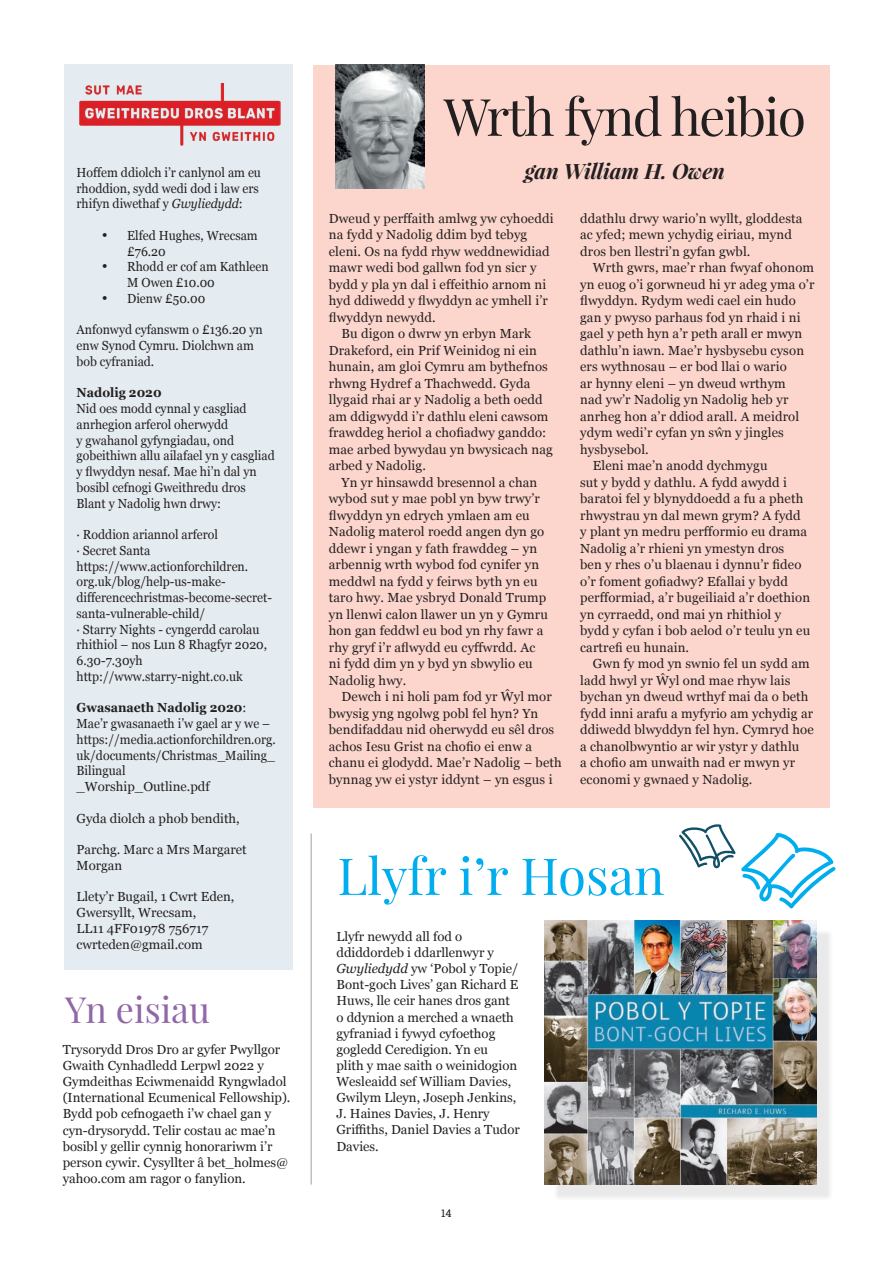
<style>
.page{position:relative;width:893px;height:1263px;background:#fff}
.page>*{position:absolute;margin:0;border:0;box-sizing:border-box;transform-origin:0 0}
.t1{font:51.6px "Playfair Display";letter-spacing:-.035em;color:#231f20}
.t2{font:51px "Playfair Display";color:#00aeef}
.t3{font:36px "Playfair Display";color:#9167a7}
.t4{font:italic 700 21.15px "Playfair Display";letter-spacing:-.01em;color:#231f20}
.t5{font:13.2px/16.2px "Georgia";letter-spacing:.01em;color:#231f20}
.t6{font:13.2px/15.8px "Georgia";letter-spacing:.01em;color:#231f20;scale:.94 1}
.t7{font:700 13.2px "Georgia";color:#231f20;scale:.94 1}
.t8{font:10.5px "Roboto Slab";color:#231f20}
.s1{font-style:italic}
.s2{font-weight:700}
</style>
<div class="page">
<div style="left:64px;top:64px;width:228px;height:905px;background:#e5ecf1"></div>
<img style="left:80px;top:83px;width:200px;height:62px">
<div style="left:313px;top:65px;width:516px;height:743px;background:#fcd6cc"></div>
<img style="left:336px;top:65px;width:88px;height:123px">
<div style="left:553px;top:930px;width:280px;height:271px;background:#231f20;opacity:.1"></div>
<img style="left:544px;top:921px;width:272px;height:263px">
<hr style="left:311px;top:833px;width:1px;height:351px;background:#9d9fa2">
<svg style="left:679px;top:824px;width:157px;height:84px"></svg>
<p class="t6" style="left:77px;top:164px;width:198px">Hoffem ddiolch i’r canlynol am eu rhoddion, sydd wedi dod i law ers rhifyn diwethaf y <span class="s1">Gwyliedydd</span>:</p>
<p class="t6" style="left:127px;top:227px;width:140px;text-indent:-25px">• Elfed Hughes, Wrecsam £76.20</p>
<p class="t6" style="left:127px;top:258px;width:152px;text-indent:-25px">• Rhodd er cof am Kathleen<br>M Owen £10.00</p>
<p class="t6" style="left:102px;top:290px;width:112px">• Dienw £50.00</p>
<p class="t6" style="left:77px;top:321px;width:200px">Anfonwyd cyfanswm o £136.20 yn enw Synod Cymru. Diolchwn am bob cyfraniad.</p>
<p class="t7" style="left:77px;top:383px;width:92px">Nadolig 2020</p>
<p class="t6" style="left:77px;top:400px;width:212px">Nid oes modd cynnal y casgliad anrhegion arferol oherwydd<br>y gwahanol gyfyngiadau, ond gobeithiwn allu ailafael yn y casgliad y flwyddyn nesaf. Mae hi’n dal yn bosibl cefnogi Gweithredu dros<br>Blant y Nadolig hwn drwy:</p>
<p class="t6" style="left:77px;top:526px;width:209px">· Roddion ariannol arferol<br>· Secret Santa https://www.actionforchildren. org.uk/blog/help-us-make&shy;differencechristmas-become-secret&shy;santa-vulnerable-child/<br>· Starry Nights - cyngerdd carolau rhithiol – nos Lun 8 Rhagfyr 2020,<br>6.30-7.30yh http://www.starry-night.co.uk</p>
<p class="t6" style="left:77px;top:699px;width:214px"><span class="s2">Gwasanaeth Nadolig 2020</span>:<br>Mae’r gwasanaeth i’w gael ar y we – https://media.actionforchildren.org. uk/documents/Christmas_Mailing_<br>Bilingual<br>_Worship_Outline.pdf</p>
<p class="t5" style="left:77px;top:809px;width:165px">Gyda diolch a phob bendith,</p>
<p class="t5" style="left:77px;top:841px;width:172px;line-height:15.8px">Parchg. Marc a Mrs Margaret<br>Morgan</p>
<p class="t5" style="left:77px;top:888px;width:159px;line-height:15.8px">Llety’r Bugail, 1 Cwrt Eden,<br>Gwersyllt, Wrecsam,<br>LL11 4FF01978 756717 cwrteden@gmail.com</p>
<h3 class="t3" style="left:65px;top:987px;width:146px">Yn eisiau</h3>
<p class="t5" style="left:63px;top:1041px;width:229px">Trysorydd Dros Dro ar gyfer Pwyllgor Gwaith Cynhadledd Lerpwl 2022 y Gymdeithas Eciwmenaidd Ryngwladol (International Ecumenical Fellowship).<br>Bydd pob cefnogaeth i’w chael gan y cyn-drysorydd. Telir costau ac mae’n bosibl y gellir cynnig honorariwm i’r person cywir. Cysyllter â bet_holmes@ yahoo.com am ragor o fanylion.</p>
<h1 class="t1" style="left:444px;top:84px;width:364px">Wrth fynd heibio</h1>
<h3 class="t4" style="left:525px;top:156px;width:202px">gan William H. Owen</h3>
<p class="t5" style="left:329px;top:209px;width:226px">Dweud y perffaith amlwg yw cyhoeddi</p>
<p class="t5" style="left:329px;top:226px;width:200px">na fydd y Nadolig ddim byd tebyg</p>
<p class="t5" style="left:329px;top:242px;width:222px">eleni. Os na fydd rhyw weddnewidiad</p>
<p class="t5" style="left:329px;top:259px;width:209px">mawr wedi bod gallwn fod yn sicr y</p>
<p class="t5" style="left:329px;top:275px;width:219px">bydd y pla yn dal i effeithio arnom ni</p>
<p class="t5" style="left:329px;top:292px;width:220px">hyd ddiwedd y flwyddyn ac ymhell i’r</p>
<p class="t5" style="left:329px;top:308px;width:108px">flwyddyn newydd.</p>
<p class="t5" style="left:342px;top:325px;width:191px">Bu digon o dwrw yn erbyn Mark</p>
<p class="t5" style="left:329px;top:341px;width:210px">Drakeford, ein Prif Weinidog ni ein</p>
<p class="t5" style="left:329px;top:358px;width:221px">hunain, am gloi Cymru am bythefnos</p>
<p class="t5" style="left:329px;top:374px;width:203px">rhwng Hydref a Thachwedd. Gyda</p>
<p class="t5" style="left:329px;top:391px;width:215px">llygaid rhai ar y Nadolig a beth oedd</p>
<p class="t5" style="left:329px;top:407px;width:221px">am ddigwydd i’r dathlu eleni cawsom</p>
<p class="t5" style="left:329px;top:424px;width:219px">frawddeg heriol a chofiadwy ganddo:</p>
<p class="t5" style="left:329px;top:440px;width:225px">mae arbed bywydau yn bwysicach nag</p>
<p class="t5" style="left:329px;top:457px;width:99px">arbed y Nadolig.</p>
<p class="t5" style="left:342px;top:473px;width:197px">Yn yr hinsawdd bresennol a chan</p>
<p class="t5" style="left:329px;top:490px;width:213px">wybod sut y mae pobl yn byw trwy’r</p>
<p class="t5" style="left:329px;top:506px;width:202px">flwyddyn yn edrych ymlaen am eu</p>
<p class="t5" style="left:329px;top:523px;width:217px">Nadolig materol roedd angen dyn go</p>
<p class="t5" style="left:329px;top:539px;width:210px">ddewr i yngan y fath frawddeg – yn</p>
<p class="t5" style="left:329px;top:556px;width:212px">arbennig wrth wybod fod cynifer yn</p>
<p class="t5" style="left:329px;top:572px;width:210px">meddwl na fydd y feirws byth yn eu</p>
<p class="t5" style="left:329px;top:589px;width:219px">taro hwy. Mae ysbryd Donald Trump</p>
<p class="t5" style="left:329px;top:605px;width:221px">yn llenwi calon llawer un yn y Gymru</p>
<p class="t5" style="left:329px;top:622px;width:216px">hon gan feddwl eu bod yn rhy fawr a</p>
<p class="t5" style="left:329px;top:638px;width:208px">rhy gryf i’r aflwydd eu cyffwrdd. Ac</p>
<p class="t5" style="left:329px;top:655px;width:205px">ni fydd dim yn y byd yn sbwylio eu</p>
<p class="t5" style="left:329px;top:671px;width:79px">Nadolig hwy.</p>
<p class="t5" style="left:342px;top:688px;width:212px">Dewch i ni holi pam fod yr Ŵyl mor</p>
<p class="t5" style="left:329px;top:704px;width:211px">bwysig yng ngolwg pobl fel hyn? Yn</p>
<p class="t5" style="left:329px;top:721px;width:227px">bendifaddau nid oherwydd eu sêl dros</p>
<p class="t5" style="left:329px;top:737px;width:205px">achos Iesu Grist na chofio ei enw a</p>
<p class="t5" style="left:329px;top:754px;width:234px">chanu ei glodydd. Mae’r Nadolig – beth</p>
<p class="t5" style="left:329px;top:770px;width:225px">bynnag yw ei ystyr iddynt – yn esgus i</p>
<p class="t5" style="left:580px;top:209px;width:224px">ddathlu drwy wario’n wyllt, gloddesta ac yfed; mewn ychydig eiriau, mynd dros ben llestri’n gyfan gwbl.</p>
<p class="t5" style="left:593px;top:259px;width:223px">Wrth gwrs, mae’r rhan fwyaf ohonom</p>
<p class="t5" style="left:580px;top:275px;width:236px">yn euog o’i gorwneud hi yr adeg yma o’r</p>
<p class="t5" style="left:580px;top:292px;width:217px">flwyddyn. Rydym wedi cael ein hudo</p>
<p class="t5" style="left:580px;top:308px;width:222px">gan y pwyso parhaus fod yn rhaid i ni</p>
<p class="t5" style="left:580px;top:325px;width:224px">gael y peth hyn a’r peth arall er mwyn</p>
<p class="t5" style="left:580px;top:341px;width:225px">dathlu’n iawn. Mae’r hysbysebu cyson</p>
<p class="t5" style="left:580px;top:358px;width:208px">ers wythnosau – er bod llai o wario</p>
<p class="t5" style="left:580px;top:374px;width:207px">ar hynny eleni – yn dweud wrthym</p>
<p class="t5" style="left:580px;top:391px;width:210px">nad yw’r Nadolig yn Nadolig heb yr</p>
<p class="t5" style="left:580px;top:407px;width:221px">anrheg hon a’r ddiod arall. A meidrol</p>
<p class="t5" style="left:580px;top:424px;width:205px">ydym wedi’r cyfan yn sŵn y jingles</p>
<p class="t5" style="left:580px;top:440px;width:70px">hysbysebol.</p>
<p class="t5" style="left:593px;top:457px;width:176px">Eleni mae’n anodd dychmygu</p>
<p class="t5" style="left:580px;top:473px;width:208px">sut y bydd y dathlu. A fydd awydd i</p>
<p class="t5" style="left:580px;top:490px;width:225px">baratoi fel y blynyddoedd a fu a pheth</p>
<p class="t5" style="left:580px;top:506px;width:222px">rhwystrau yn dal mewn grym? A fydd</p>
<p class="t5" style="left:580px;top:523px;width:228px">y plant yn medru perfformio eu drama</p>
<p class="t5" style="left:580px;top:539px;width:206px">Nadolig a’r rhieni yn ymestyn dros</p>
<p class="t5" style="left:580px;top:556px;width:223px">ben y rhes o’u blaenau i dynnu’r fideo</p>
<p class="t5" style="left:580px;top:572px;width:209px">o’r foment gofiadwy? Efallai y bydd</p>
<p class="t5" style="left:580px;top:589px;width:232px">perfformiad, a’r bugeiliaid a’r doethion</p>
<p class="t5" style="left:580px;top:605px;width:203px">yn cyrraedd, ond mai yn rhithiol y</p>
<p class="t5" style="left:580px;top:622px;width:232px">bydd y cyfan i bob aelod o’r teulu yn eu</p>
<p class="t5" style="left:580px;top:638px;width:110px">cartrefi eu hunain.</p>
<p class="t5" style="left:593px;top:655px;width:218px">Gwn fy mod yn swnio fel un sydd am</p>
<p class="t5" style="left:580px;top:671px;width:212px">ladd hwyl yr Ŵyl ond mae rhyw lais</p>
<p class="t5" style="left:580px;top:688px;width:230px">bychan yn dweud wrthyf mai da o beth</p>
<p class="t5" style="left:580px;top:704px;width:234px">fydd inni arafu a myfyrio am ychydig ar</p>
<p class="t5" style="left:580px;top:721px;width:235px">ddiwedd blwyddyn fel hyn. Cymryd hoe</p>
<p class="t5" style="left:580px;top:737px;width:221px">a chanolbwyntio ar wir ystyr y dathlu</p>
<p class="t5" style="left:580px;top:754px;width:217px">a chofio am unwaith nad er mwyn yr</p>
<p class="t5" style="left:580px;top:770px;width:174px">economi y gwnaed y Nadolig.</p>
<h2 class="t2" style="left:337px;top:844px;width:329px">Llyfr i’r Hosan</h2>
<p class="t5" style="left:336px;top:928px;width:185px">Llyfr newydd all fod o ddiddordeb i ddarllenwyr y<br><span class="s1">Gwyliedydd</span> yw ‘Pobol y Topie/<br>Bont-goch Lives’ gan Richard E<br>Huws, lle ceir hanes dros gant o ddynion a merched a wnaeth gyfraniad i fywyd cyfoethog gogledd Ceredigion. Yn eu<br>plith y mae saith o weinidogion<br>Wesleaidd sef William Davies,<br>Gwilym Lleyn, Joseph Jenkins,<br>J. Haines Davies, J. Henry<br>Griffiths, Daniel Davies a Tudor<br>Davies.</p>
<p class="t8" style="left:441px;top:1205px;width:12px">14</p>
</div>
